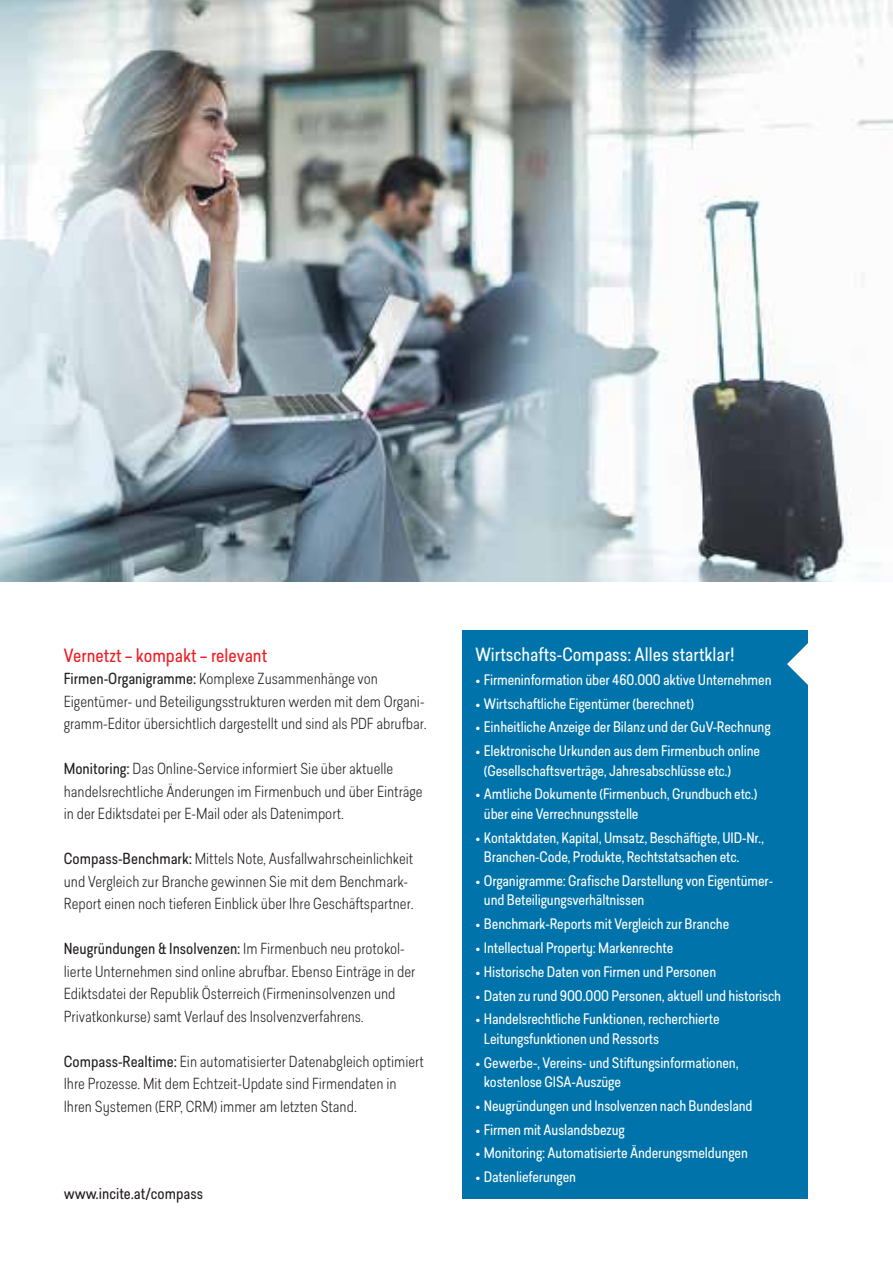
<style>
.page{position:relative;width:893px;height:1263px;background:#fff}
.page>*{position:absolute;margin:0;border:0;box-sizing:border-box;transform-origin:0 0}
.t1{font:18px "Predige Rounded";color:#fff}
.t2{font:18px "Predige Rounded";color:#ed1d24}
.t3{font:300 15px/22.5px "Predige Rounded";color:#231f20}
.t4{font:15px "Predige Rounded";color:#231f20}
.t5{font:14.25px/19.5px "Predige Rounded";letter-spacing:-.01em;color:#fff}
.s1{font-weight:400}
</style>
<div class="page">
<div style="left:463px;top:631px;width:345px;height:568px;background:#0074aa"></div>
<img style="left:0;top:0;width:893px;height:581px">
<svg style="left:787px;top:643px;width:21px;height:42px"></svg>
<p class="t2" style="left:64px;top:643px;width:205px">Vernetzt – kompakt – relevant</p>
<p class="t3" style="left:64px;top:667px;width:364px"><span class="s1">Firmen-Organigramme:</span> Komplexe Zusammenhänge von<br>Eigentümer- und Beteiligungsstrukturen werden mit dem Organi&shy;gramm-Editor übersichtlich dargestellt und sind als PDF abrufbar.</p>
<p class="t3" style="left:64px;top:757px;width:360px"><span class="s1">Monitoring:</span> Das Online-Service informiert Sie über aktuelle handelsrechtliche Änderungen im Firmenbuch und über Einträge in der Ediktsdatei per E-Mail oder als Datenimport.</p>
<p class="t3" style="left:64px;top:847px;width:351px"><span class="s1">Compass-Benchmark:</span> Mittels Note, Ausfallwahrscheinlichkeit und Vergleich zur Branche gewinnen Sie mit dem Benchmark-<br>Report einen noch tieferen Einblick über Ihre Geschäftspartner.</p>
<p class="t3" style="left:64px;top:937px;width:353px"><span class="s1">Neugründungen &amp; Insolvenzen:</span> Im Firmenbuch neu protokol&shy;lierte Unternehmen sind online abrufbar. Ebenso Einträge in der Ediktsdatei der Republik Österreich (Firmeninsolvenzen und Privatkonkurse) samt Verlauf des Insolvenzverfahrens.</p>
<p class="t3" style="left:64px;top:1049px;width:362px"><span class="s1">Compass-Realtime:</span> Ein automatisierter Datenabgleich optimiert<br>Ihre Prozesse. Mit dem Echtzeit-Update sind Firmendaten in<br>Ihren Systemen (ERP, CRM) immer am letzten Stand.</p>
<p class="t4" style="left:64px;top:1183px;width:141px">www.incite.at/compass</p>
<p class="t1" style="left:475px;top:642px;width:261px">Wirtschafts-Compass: Alles startklar!</p>
<p class="t5" style="left:475px;top:670px;width:298px">• Firmeninformation über 460.000 aktive Unternehmen</p>
<p class="t5" style="left:475px;top:693px;width:220px">• Wirtschaftliche Eigentümer (berechnet)</p>
<p class="t5" style="left:475px;top:717px;width:297px">• Einheitliche Anzeige der Bilanz und der GuV-Rechnung</p>
<p class="t5" style="left:484px;top:741px;width:278px;text-indent:-9px">• Elektronische Urkunden aus dem Firmenbuch online (Gesellschaftsverträge, Jahresabschlüsse etc.)</p>
<p class="t5" style="left:484px;top:784px;width:275px;text-indent:-9px">• Amtliche Dokumente (Firmenbuch, Grundbuch etc.) über eine Verrechnungsstelle</p>
<p class="t5" style="left:484px;top:827px;width:282px;text-indent:-9px">• Kontaktdaten, Kapital, Umsatz, Beschäftigte, UID-Nr.,<br>Branchen-Code, Produkte, Rechtstatsachen etc.</p>
<p class="t5" style="left:484px;top:871px;width:291px;text-indent:-9px">• Organigramme: Grafische Darstellung von Eigentümer&shy;und Beteiligungsverhältnissen</p>
<p class="t5" style="left:475px;top:914px;width:255px">• Benchmark-Reports mit Vergleich zur Branche</p>
<p class="t5" style="left:475px;top:938px;width:199px">• Intellectual Property: Markenrechte</p>
<p class="t5" style="left:475px;top:961px;width:242px">• Historische Daten von Firmen und Personen</p>
<p class="t5" style="left:475px;top:985px;width:307px">• Daten zu rund 900.000 Personen, aktuell und historisch</p>
<p class="t5" style="left:484px;top:1009px;width:237px;text-indent:-9px">• Handelsrechtliche Funktionen, recherchierte<br>Leitungsfunktionen und Ressorts</p>
<p class="t5" style="left:484px;top:1052px;width:256px;text-indent:-9px">• Gewerbe-, Vereins- und Stiftungsinformationen, kostenlose GISA-Auszüge</p>
<p class="t5" style="left:475px;top:1096px;width:279px">• Neugründungen und Insolvenzen nach Bundesland</p>
<p class="t5" style="left:475px;top:1119px;width:151px">• Firmen mit Auslandsbezug</p>
<p class="t5" style="left:475px;top:1143px;width:274px">• Monitoring: Automatisierte Änderungsmeldungen</p>
<p class="t5" style="left:475px;top:1167px;width:102px">• Datenlieferungen</p>
</div>
